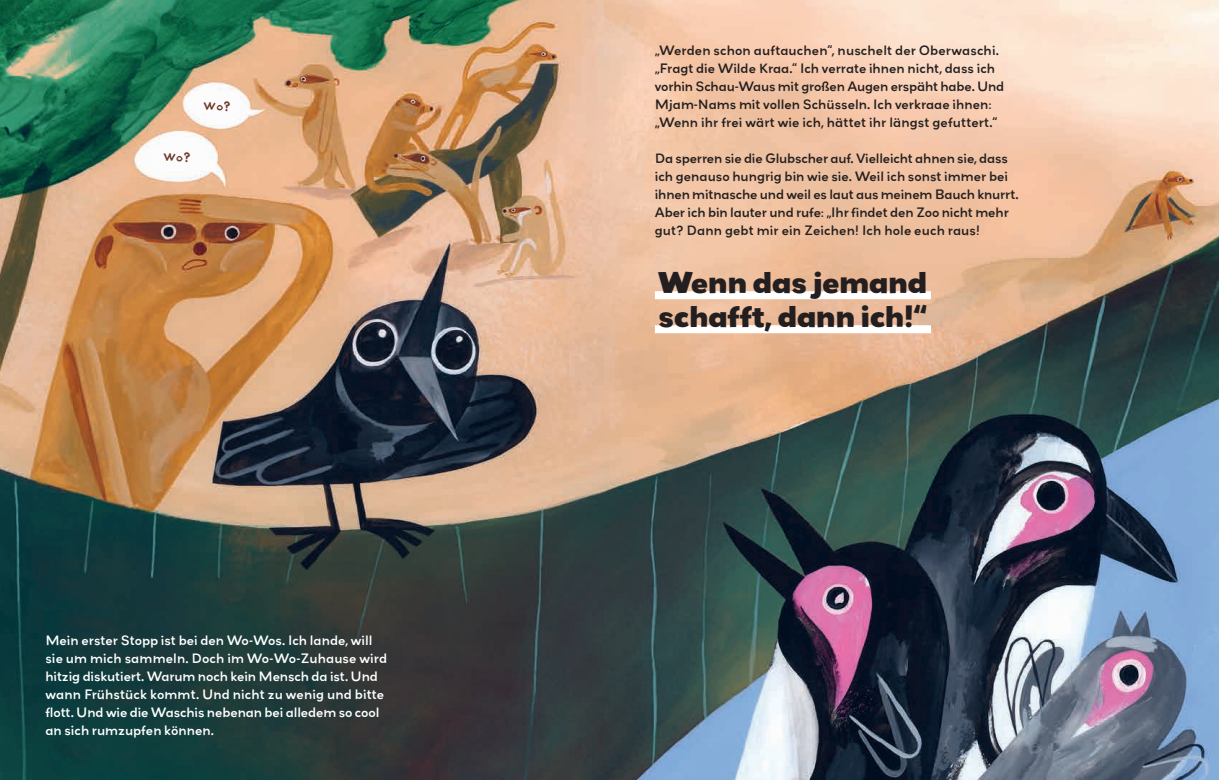
<style>
.page{position:relative;width:1219px;height:780px;background:#fff}
.page>*{position:absolute;margin:0;border:0;box-sizing:border-box;transform-origin:0 0}
.t1{font:700 expanded 27px/34px "Grenadine MVB";color:#231f20}
.t2{font:700 14px "Providence Sans Pro";color:#703a2f}
.t3{font:500 12px/18px "Grenadine MVB";color:#231f20}
.t4{font:500 12px/18px "Grenadine MVB";color:#fff}
</style>
<div class="page">
<img style="left:0;top:0;width:1219px;height:780px">
<div style="left:655px;top:291px;width:276px;height:8px;background:#fff"></div>
<div style="left:655px;top:325px;width:276px;height:8px;background:#fff"></div>
<p class="t2" style="left:203px;top:98px;width:29px">Wo?</p>
<p class="t2" style="left:163px;top:149px;width:29px">Wo?</p>
<p class="t4" style="left:45px;top:630px;width:343px">Mein erster Stopp ist bei den Wo-Wos. Ich lande, will sie um mich sammeln. Doch im Wo-Wo-Zuhause wird hitzig diskutiert. Warum noch kein Mensch da ist. Und wann Frühstück kommt. Und nicht zu wenig und bitte flott. Und wie die Waschis nebenan bei alledem so cool an sich rumzupfen können.</p>
<p class="t3" style="left:655px;top:41px;width:351px">„Werden schon auftauchen“, nuschelt der Oberwaschi. „Fragt die Wilde Kraa.“ Ich verrate ihnen nicht, dass ich vorhin Schau-Waus mit großen Augen erspäht habe. Und Mjam-Nams mit vollen Schüsseln. Ich verkraae ihnen: „Wenn ihr frei wärt wie ich, hättet ihr längst gefuttert.“</p>
<p class="t3" style="left:655px;top:149px;width:365px">Da sperren sie die Glubscher auf. Vielleicht ahnen sie, dass ich genauso hungrig bin wie sie. Weil ich sonst immer bei ihnen mitnasche und weil es laut aus meinem Bauch knurrt.<br>Aber ich bin lauter und rufe: „Ihr findet den Zoo nicht mehr gut? Dann gebt mir ein Zeichen! Ich hole euch raus!</p>
<h1 class="t1" style="left:658px;top:266px;width:270px">Wenn das jemand schafft, dann ich!“</h1>
</div>
